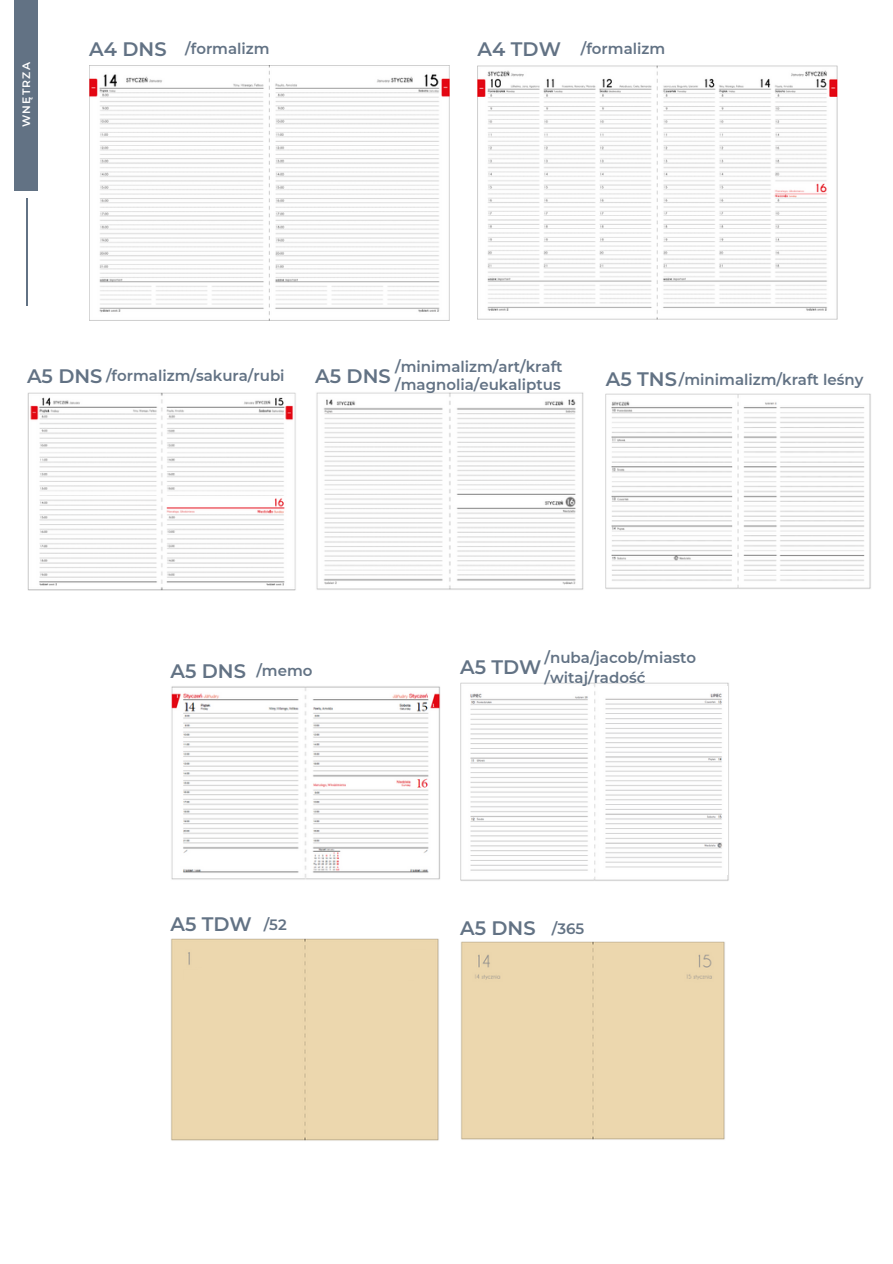
<style>
.page{position:relative;width:893px;height:1264px;background:#fff}
.page>*{position:absolute;margin:0;border:0;box-sizing:border-box;transform-origin:0 0}
.t1{font:600 19.5px "Montserrat";color:#627284}
.t2{font:600 15px/18px "Montserrat";color:#627284}
.t3{font:600 10.8px "Montserrat";letter-spacing:.11em;color:#fff}
.s1{font-size:19.5px}
.s2{font-size:15px}
</style>
<div class="page">
<hr style="left:27px;top:198px;width:1px;height:108px;background:#627284">
<div style="left:14px;top:0;width:24px;height:190px;background:#627284"></div>
<img style="left:89px;top:65px;width:360px;height:255px">
<img style="left:477px;top:65px;width:360px;height:254px">
<img style="left:27px;top:392px;width:269px;height:198px">
<img style="left:316px;top:392px;width:268px;height:198px">
<img style="left:605px;top:393px;width:266px;height:196px">
<img style="left:460px;top:682px;width:269px;height:199px">
<img style="left:464px;top:686px;width:129px;height:191px">
<img style="left:599px;top:686px;width:128px;height:188px">
<img style="left:171px;top:686px;width:269px;height:194px">
<div style="left:461px;top:941px;width:264px;height:199px;background:#ecd7ae"></div>
<div style="left:171px;top:938px;width:268px;height:203px;background:#ecd7ae"></div>
<div style="left:184px;top:970px;width:55px;height:12px;background:#ecd7ae"></div>
<div style="left:192px;top:949px;width:17px;height:17px;background:#ecd7ae"></div>
<div style="left:397px;top:949px;width:32px;height:30px;background:#ecd7ae"></div>
<p class="t3" style="left:20px;top:127px;width:66px;rotate:-90deg">WNĘTRZA</p>
<p class="t2" style="left:89px;top:40px;width:182px"><span class="s1">A4 DNS</span> /formalizm</p>
<p class="t2" style="left:477px;top:40px;width:189px"><span class="s1">A4 TDW</span> /formalizm</p>
<p class="t2" style="left:27px;top:366px;width:259px"><span class="s1">A5 DNS</span> /formalizm/sakura/rubi</p>
<h1 class="t1" style="left:315px;top:364px;width:77px">A5 DNS</h1>
<p class="t2" style="left:395px;top:358px;width:169px">/minimalizm/art/kraft /magnolia/eukaliptus</p>
<p class="t2" style="left:605px;top:370px;width:259px"><span class="s1">A5 TNS</span>/minimalizm/kraft leśny</p>
<p class="t2" style="left:544px;top:648px;width:153px">/nuba/jacob/miasto</p>
<h1 class="t1" style="left:460px;top:655px;width:83px">A5 TDW</h1>
<p class="t2" style="left:256px;top:662px;width:58px">/memo</p>
<h1 class="t1" style="left:170px;top:659px;width:77px">A5 DNS</h1>
<p class="t2" style="left:544px;top:668px;width:102px">/witaj/radość</p>
<h1 class="t1" style="left:170px;top:912px;width:118px">A5 TDW <span class="s2">/52</span></h1>
<h1 class="t1" style="left:460px;top:915px;width:126px">A5 DNS <span class="s2">/365</span></h1>
</div>
